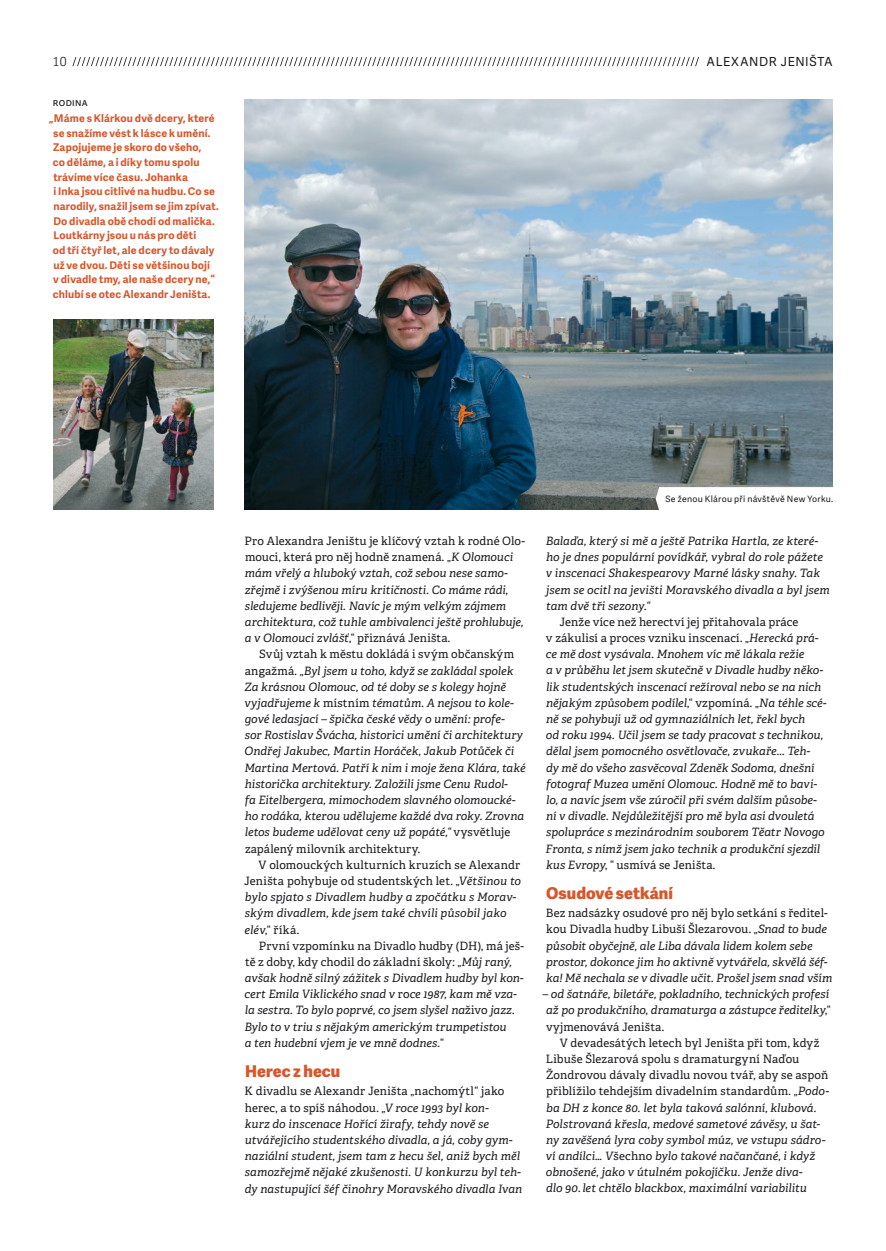
<style>
.page{position:relative;width:886px;height:1251px;background:#fff}
.page>*{position:absolute;margin:0;border:0;box-sizing:border-box;transform-origin:0 0}
.t1{font:800 16.25px "Adelle Sans";color:#d6572c}
.t2{font:12.5px "Adelle Sans";letter-spacing:.045em;color:#1a171c}
.t3{font:300 12.5px "Adelle Sans";color:#1a171c}
.t4{font:italic 11.5px/16.1px "Adelle";color:#1a171c}
.t5{font:700 10.62px/14.6px "Adelle Sans";letter-spacing:.015em;color:#d6572c}
.t6{font:10.62px "Adelle Sans";letter-spacing:.035em;color:#1a171c}
.t7{font:8.75px "Adelle Sans";letter-spacing:.03em;color:#1a171c}
.s1{font-style:normal}
</style>
<div class="page">
<svg style="left:72px;top:57px;width:627px;height:9px"></svg>
<img style="left:53px;top:319px;width:161px;height:191px">
<img style="left:244px;top:99px;width:589px;height:411px">
<svg style="left:656px;top:487px;width:177px;height:23px"></svg>
<p class="t3" style="left:53px;top:53px;width:16px">10</p>
<p class="t6" style="left:53px;top:95px;width:37px">rodina</p>
<p class="t5" style="left:53px;top:110px;width:167px;text-indent:-4px">„Máme s Klárkou dvě dcery, které se snažíme vést k lásce k umění.<br>Zapojujeme je skoro do všeho,<br>co děláme, a i díky tomu spolu trávíme více času. Johanka<br>i Inka jsou citlivé na hudbu. Co se narodily, snažil jsem se jim zpívat.<br>Do divadla obě chodí od malička.<br>Loutkárny jsou u nás pro děti<br>od tří čtyř let, ale dcery to dávaly už ve dvou. Děti se většinou bojí<br>v divadle tmy, ale naše dcery ne,“ chlubí se otec Alexandr Jeništa.</p>
<p class="t2" style="left:706px;top:53px;width:128px">ALEXANDR JENIŠTA</p>
<p class="t4" style="left:245px;top:533px;width:282px"><span class="s1">Pro Alexandra Jeništu je klíčový vztah k rodné Olo&shy;mouci, která pro něj hodně znamená. „</span>K Olomouci mám vřelý a hluboký vztah, což sebou nese samo&shy;zřejmě i zvýšenou míru kritičnosti. Co máme rádi, sledujeme bedlivěji. Navíc je mým velkým zájmem architektura, což tuhle ambivalenci ještě prohlubuje, a v Olomouci zvlášť<span class="s1">,“ přiznává Jeništa.</span></p>
<p class="t4" style="left:244px;top:646px;width:283px;text-indent:15px"><span class="s1">Svůj vztah k městu dokládá i svým občanským angažmá. „</span>Byl jsem u toho, když se zakládal spolek Za krásnou Olomouc, od té doby se s kolegy hojně vyjadřujeme k <span class="s1">místním</span> tématům<span class="s1">.</span> A nejsou to kole&shy;gové ledasjací – špička české vědy o umění: profe-<br>sor Rostislav Švácha, historici umění či architektury Ondřej Jakubec, Martin Horáček, Jakub Potůček či Martina Mertová. Patří k nim i moje žena Klára, také historička architektury. Založili jsme Cenu Rudol-<br>fa Eitelbergera, mimochodem slavného olomoucké&shy;ho rodáka, kterou udělujeme každé dva roky. Zrovna letos budeme udělovat ceny už popáté,“ <span class="s1">vysvětluje zapálený milovník architektury.</span></p>
<p class="t4" style="left:244px;top:857px;width:278px;text-indent:14px"><span class="s1">V olomouckých kulturních kruzích se Alexandr Jeništa pohybuje od studentských let. „</span>Většinou to bylo spjato s Divadlem hudby a zpočátku s Morav&shy;ským divadlem, kde jsem také chvíli působil jako elév<span class="s1">,“ říká.</span></p>
<p class="t4" style="left:244px;top:938px;width:281px;text-indent:14px"><span class="s1">První vzpomínku na Divadlo hudby (DH), má ješ&shy;tě z doby, kdy chodil do základní školy: „</span>Můj raný, avšak hodně silný zážitek s Divadlem hudby byl kon&shy;cert Emila Viklického snad v <span class="s1">ro</span>ce 1987, kam mě vza&shy;la sestra. To bylo poprvé, co jsem slyšel na<span class="s1">živo</span> jazz.<br>Bylo to v triu s nějakým americkým trumpetistou<br>a ten hudební vjem je ve mně dodnes.<span class="s1">“</span></p>
<h1 class="t1" style="left:245px;top:1059px;width:97px">Herec z hecu</h1>
<p class="t4" style="left:245px;top:1083px;width:279px"><span class="s1">K divadlu se Alexandr Jeništa „nachomýtl“ jako herec, a to spíš náhodou.</span> „V roce 1993 byl kon-<br>kurz do inscenace Hořící žirafy, tehdy nově se utvářejícího studentského divadla, a já, coby gym&shy;naziální student, jsem tam z hecu šel, aniž bych měl samozřejmě nějaké zkušenosti. U konkurzu byl teh&shy;dy nastupující šéf činohry Moravského divadla Ivan</p>
<p class="t7" style="left:665px;top:493px;width:169px">Se ženou Klárou při návštěvě New Yorku.</p>
<p class="t4" style="left:546px;top:533px;width:286px">Balaďa, který si mě a ještě Patrika Hartla, ze které&shy;ho je dnes populární povídkář, vybral do role pážete v inscenaci Shakespearovy Marné lásky snahy. Tak jsem se ocitl na jevišti Moravského divadla a byl jsem tam dvě tři sezony.“</p>
<p class="t4" style="left:546px;top:614px;width:282px;text-indent:14px"><span class="s1">Jenže více než herectví jej přitahovala práce<br>v zákulisí a proces vzniku inscenací. „</span>Herecká prá&shy;ce mě dost vysávala. Mnohem víc mě lákala režie<br>a v průběhu let jsem skutečně v Divadle hudby něko&shy;lik studentských inscenací režíroval nebo se na nich nějakým způsobem podílel<span class="s1">,“ vzpomíná. „</span>Na téhle scé&shy;ně se pohybuji už od gymnaziálních let, řekl bych<br>od roku 1994. Učil jsem se tady pracovat s technikou, dělal jsem pomocného osvětlovače, zvukaře... Teh-<br>dy mě do všeho zasvěcoval Zdeněk Sodoma, dnešní fotograf Muzea umění Olomouc. Hodně mě to bavi&shy;lo, a navíc jsem vše zúročil při svém dalším působe&shy;ní v divadle. Nejdůležitější pro mě byla asi dvouletá spolupráce s mezinárodním souborem Těatr Novogo Fronta, s nímž jsem jako technik a produkční sjezdil kus Evropy<span class="s1">, “ usmívá se Jeništa.</span></p>
<h1 class="t1" style="left:546px;top:881px;width:128px">Osudové setkání</h1>
<p class="t4" style="left:546px;top:905px;width:288px"><span class="s1">Bez nadsázky osudové pro něj bylo setkání s ředitel&shy;kou Divadla hudby Libuší Šlezarovou. „</span>Snad to bude působit obyčejně, ale Liba dávala lidem kolem sebe prostor, dokonce jim ho aktivně vytvářela, skvělá šéf&shy;ka! Mě nechala se v divadle učit. Prošel jsem snad vším</p>
<p class="t4" style="left:546px;top:986px;width:286px;text-indent:-4px">– od šatnáře, biletáře, pokladního, technických profesí až po produkčního, dramaturga a zástupce ředitelky<span class="s1">,“ vyjmenovává Jeništa.</span></p>
<p class="t4" style="left:546px;top:1035px;width:285px;text-indent:14px"><span class="s1">V devadesátých letech byl Jeništa při tom, když Libuše Šlezarová spolu s dramaturgyní Naďou Žondrovou dávaly divadlu novou tvář, aby se aspoň přiblížilo tehdejším divadelním standardům. „</span>Podo&shy;ba DH z konce 80. let byla taková salónní, klubová.<br>Polstrovaná křesla, medové sametové závěsy, u šat&shy;ny zavěšená lyra coby symbol múz, ve vstupu sádro&shy;ví andílci… V<span class="s1">šechno</span> bylo takové načančané, i když obnošené, jako v útulném pokojíčku. Jenže diva-<br>dlo 90.let chtělo blackbox, maximální variabilitu</p>
</div>
